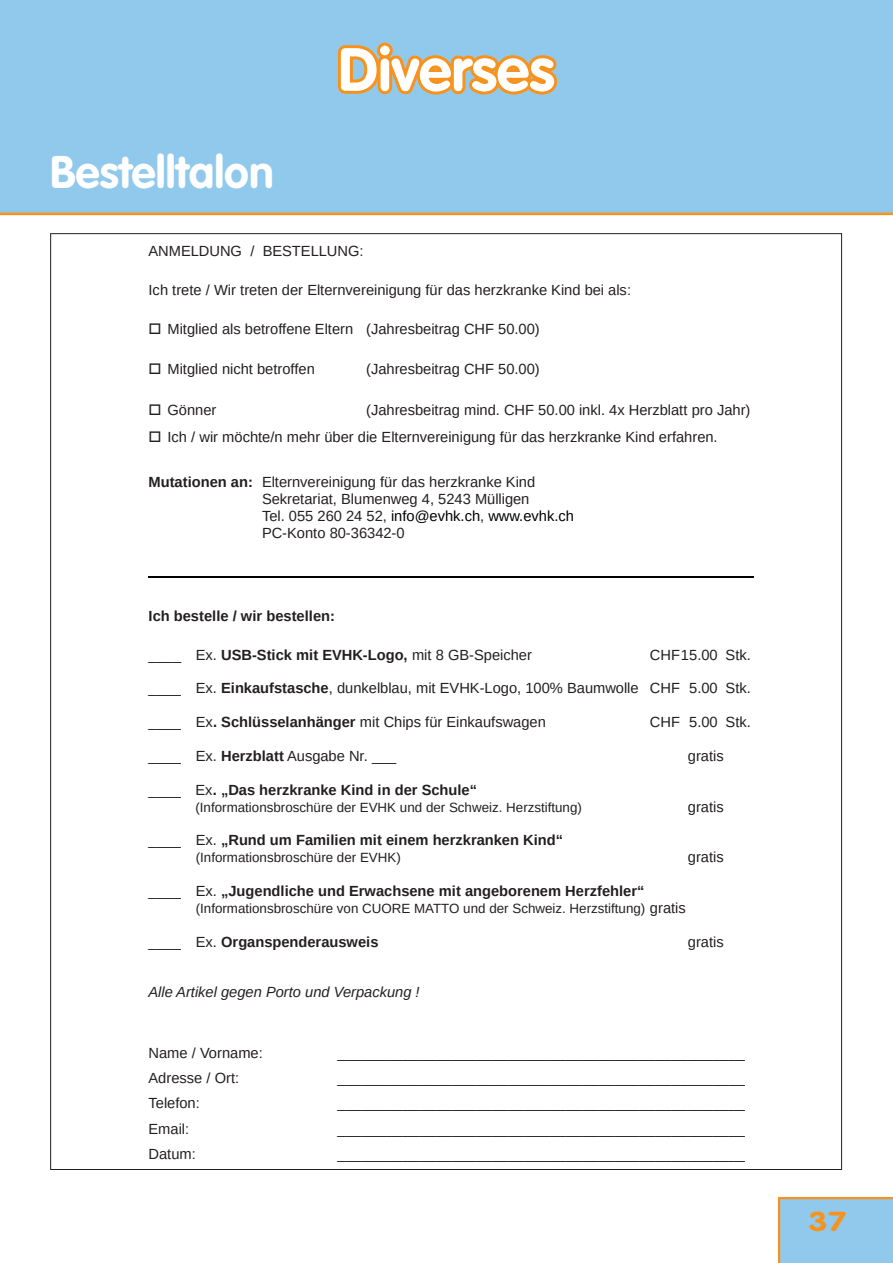
<style>
.page{position:relative;width:893px;height:1263px;background:#fff}
.page>*{position:absolute;margin:0;border:0;box-sizing:border-box;transform-origin:0 0}
.t1{font:700 60px "VAG Rounded Std";color:#fff}
.t2{font:700 45px "VAG Rounded Std";color:#fff}
.t3{font:700 27px "VAG Rounded Std";color:#f7931d;scale:1.26 1}
.t4{font:14.7px/16.8px "Arimo";color:#231f20}
.t5{font:700 14.7px "Arimo";color:#231f20}
.t6{font:italic 14.7px "Arimo";color:#231f20}
.t7{font:13.35px "Arimo";color:#231f20}
.s1{font-weight:700}
.s2{color:#010101}
.s3{font-weight:400}
.s4{font-size:14.7px}
</style>
<div class="page">
<svg style="left:778px;top:1197px;width:115px;height:66px;background:#96c6e2"></svg>
<div style="left:0;top:0;width:893px;height:213px;background:#91c9ed"></div>
<svg style="left:337px;top:42px;width:221px;height:53px"></svg>
<hr style="left:0;top:213px;width:893px;height:2px;background:#f7931d">
<hr style="left:148px;top:576px;width:606px;height:1px;background:#010101">
<h2 class="t2" style="left:50px;top:146px;width:225px">Bestelltalon</h2>
<h1 class="t1" style="left:338px;top:35px;width:218px">Diverses</h1>
<p class="t4" style="left:149px;top:244px;width:217px">ANMELDUNG / BESTELLUNG:</p>
<p class="t4" style="left:149px;top:283px;width:484px">Ich trete / Wir treten der Elternvereinigung für das herzkranke Kind bei als:</p>
<p class="t4" style="left:149px;top:322px;width:393px">□ Mitglied als betroffene Eltern (Jahresbeitrag CHF 50.00)</p>
<p class="t4" style="left:149px;top:362px;width:168px">□ Mitglied nicht betroffen</p>
<p class="t4" style="left:366px;top:362px;width:175px">(Jahresbeitrag CHF 50.00)</p>
<p class="t4" style="left:149px;top:403px;width:69px">□ Gönner</p>
<p class="t4" style="left:366px;top:403px;width:386px">(Jahresbeitrag mind. CHF 50.00 inkl. 4x Herzblatt pro Jahr)</p>
<p class="t4" style="left:149px;top:430px;width:571px">□ Ich / wir möchte/n mehr über die Elternvereinigung für das herzkranke Kind erfahren.</p>
<p class="t4" style="left:262px;top:475px;width:313px;text-indent:-113px"><span class="s1">Mutationen an:</span> Elternvereinigung für das herzkranke Kind Sekretariat, Blumenweg 4, 5243 Mülligen<br>Tel. 055 260 24 52, <span class="s2">info@evhk.ch</span>, <span class="s2">www.evhk.ch </span>PC-Konto 80-36342-0</p>
<p class="t5" style="left:149px;top:610px;width:188px">Ich bestelle / wir bestellen:</p>
<p class="t4" style="left:149px;top:647px;width:385px">____ Ex. <span class="s1">USB-Stick mit EVHK-Logo,</span> mit 8 GB-Speicher</p>
<p class="t4" style="left:650px;top:647px;width:102px">CHF15.00 Stk.</p>
<p class="t4" style="left:149px;top:681px;width:604px">____ Ex. <span class="s1">Einkaufstasche</span>, dunkelblau, mit EVHK-Logo, 100% Baumwolle CHF 5.00 Stk.</p>
<p class="t4" style="left:149px;top:715px;width:399px">____ Ex<span class="s1">. Schlüsselanhänger</span> mit Chips für Einkaufswagen</p>
<p class="t4" style="left:650px;top:715px;width:102px">CHF 5.00 Stk.</p>
<p class="t4" style="left:149px;top:749px;width:249px">____ Ex. <span class="s1">Herzblatt</span> Ausgabe Nr. ___</p>
<p class="t4" style="left:688px;top:749px;width:37px">gratis</p>
<p class="t5" style="left:149px;top:784px;width:330px"><span class="s3">____ Ex</span>. „Das herzkranke Kind in der Schule“</p>
<p class="t7" style="left:196px;top:802px;width:388px">(Informationsbroschüre der EVHK und der Schweiz. Herzstiftung)</p>
<p class="t4" style="left:688px;top:799px;width:37px">gratis</p>
<p class="t5" style="left:149px;top:835px;width:416px"><span class="s3">____ Ex.</span> „Rund um Familien mit einem herzkranken Kind“</p>
<p class="t7" style="left:196px;top:852px;width:207px">(Informationsbroschüre der EVHK)</p>
<p class="t4" style="left:688px;top:850px;width:37px">gratis</p>
<p class="t5" style="left:149px;top:885px;width:497px"><span class="s3">____ Ex.</span> „Jugendliche und Erwachsene mit angeborenem Herzfehler“</p>
<p class="t7" style="left:196px;top:903px;width:491px">(Informationsbroschüre von CUORE MATTO und der Schweiz. Herzstiftung) <span class="s4">gratis</span></p>
<p class="t5" style="left:149px;top:936px;width:231px"><span class="s3">____ Ex.</span> Organspenderausweis</p>
<p class="t4" style="left:688px;top:934px;width:37px">gratis</p>
<p class="t6" style="left:149px;top:986px;width:273px">Alle Artikel gegen Porto und Verpackung !</p>
<p class="t4" style="left:149px;top:1045px;width:116px">Name / Vorname:</p>
<p class="t4" style="left:149px;top:1071px;width:92px">Adresse / Ort:</p>
<p class="t4" style="left:149px;top:1096px;width:53px">Telefon:</p>
<p class="t4" style="left:149px;top:1121px;width:42px">Email:</p>
<p class="t4" style="left:149px;top:1147px;width:49px">Datum:</p>
<p class="t4" style="left:338px;top:1045px;width:409px">__________________________________________________</p>
<p class="t4" style="left:338px;top:1071px;width:409px">__________________________________________________</p>
<p class="t4" style="left:338px;top:1096px;width:409px">__________________________________________________</p>
<p class="t4" style="left:338px;top:1121px;width:409px">__________________________________________________</p>
<p class="t4" style="left:338px;top:1147px;width:409px">__________________________________________________</p>
<h3 class="t3" style="left:808px;top:1206px;width:32px">37</h3>
</div>
